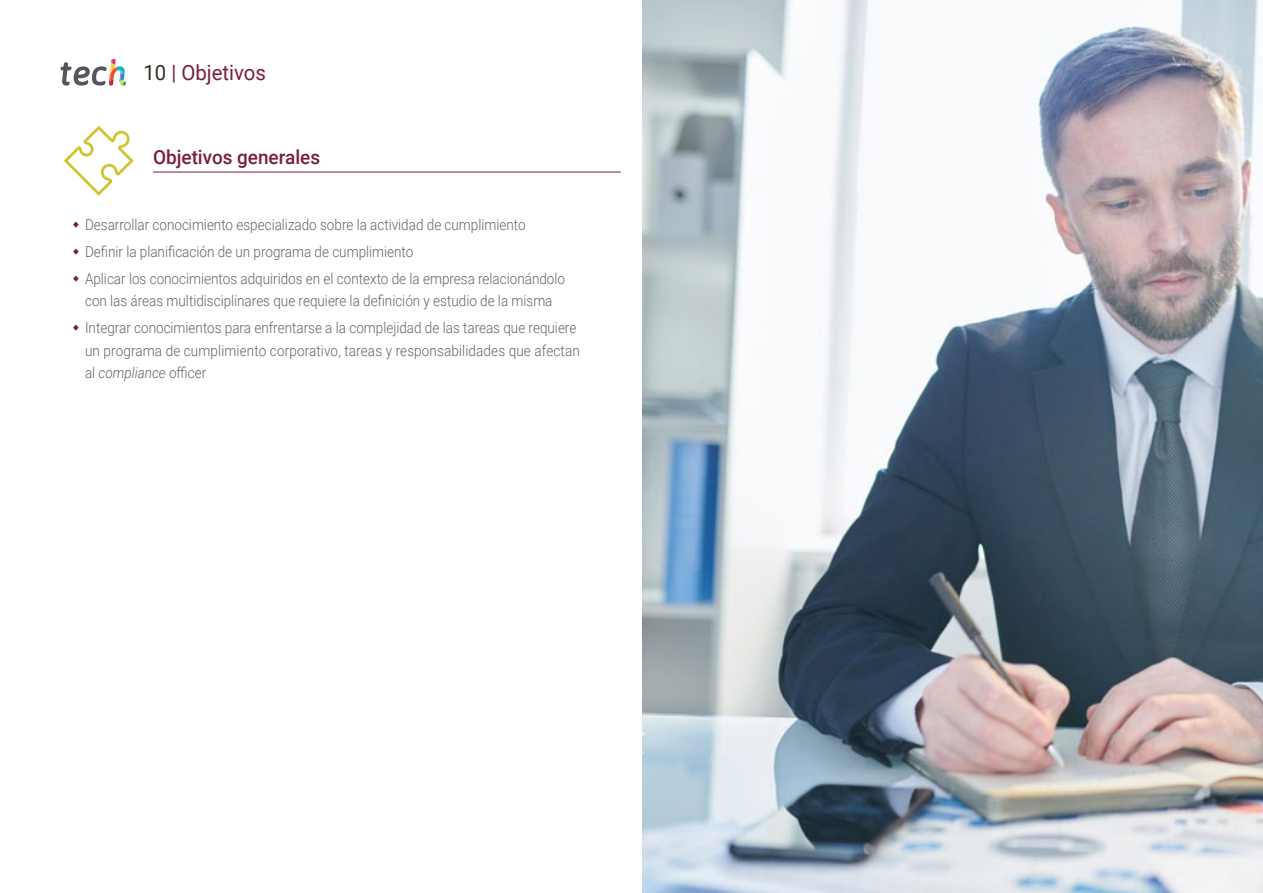
<style>
.page{position:relative;width:1263px;height:893px;background:#fff}
.page>*{position:absolute;margin:0;border:0;box-sizing:border-box;transform-origin:0 0}
.t1{font:21px "Roboto";color:#791e3c}
.t2{font:500 19.5px "Roboto";color:#791e3c}
.t3{font:300 15px/26.7px "Roboto";color:#61646a;scale:.9 1}
.s1{color:#312e20}
.s2{font-style:italic}
</style>
<div class="page">
<hr style="left:153px;top:172px;width:468px;height:1px;background:#791e3c">
<svg style="left:64px;top:126px;width:70px;height:70px"></svg>
<svg style="left:61px;top:59px;width:65px;height:27px"></svg>
<img style="left:642px;top:0;width:621px;height:893px">
<h1 class="t1" style="left:144px;top:57px;width:124px"><span class="s1">10</span> | Objetivos</h1>
<h2 class="t2" style="left:153px;top:143px;width:169px">Objetivos generales</h2>
<p class="t3" style="left:85px;top:211px;width:535px">Desarrollar conocimiento especializado sobre la actividad de cumplimiento<br>Definir la planificación de un programa de cumplimiento<br>Aplicar los conocimientos adquiridos en el contexto de la empresa relacionándolo</p>
<p class="t3" style="left:85px;top:287px;width:547px">con las áreas multidisciplinares que requiere la definición y estudio de la misma<br>Integrar conocimientos para enfrentarse a la complejidad de las tareas que requiere</p>
<p class="t3" style="left:85px;top:339px;width:551px;line-height:22.5px">un programa de cumplimiento corporativo, tareas y responsabilidades que afectan al <span class="s2">compliance</span> officer</p>
</div>
